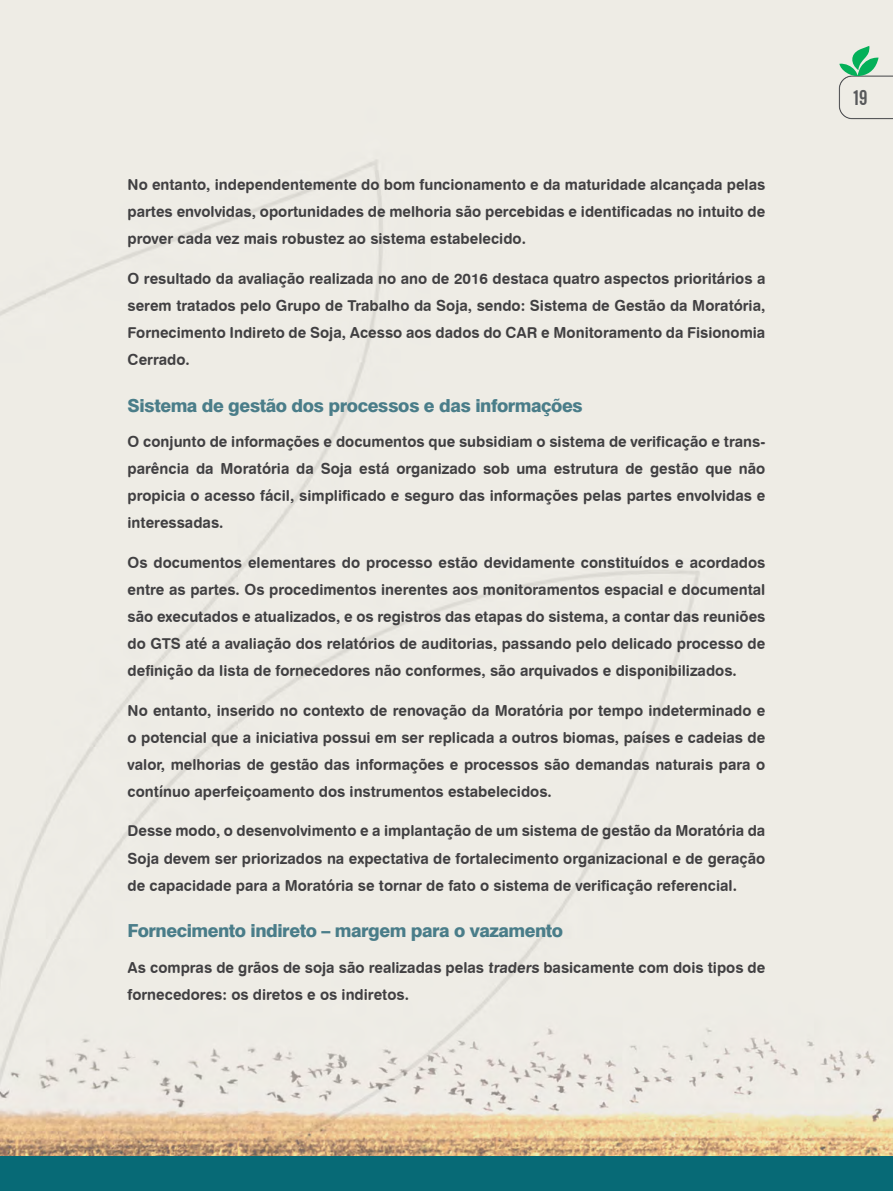
<style>
.page{position:relative;width:893px;height:1191px;background:#fff}
.page>*{position:absolute;margin:0;border:0;box-sizing:border-box;transform-origin:0 0}
.t1{font:21px "Alternate Gothic No 2 BT";color:#58595b}
.t2{font:800 18px "Swiss 721 BT";letter-spacing:-.025em;color:#4a7d89}
.t3{font:15px/27px "Swiss 721 BT Bold Rounded";color:#414042;text-align:justify}
</style>
<div class="page">
<div style="left:0;top:0;width:893px;height:1157px;background:#eeece5"></div>
<div style="left:826px;top:64px;width:67px;height:55px;background:#eeece5"></div>
<svg style="left:839px;top:46px;width:54px;height:73px"></svg>
<div style="left:0;top:1157px;width:893px;height:34px;background:#076a76"></div>
<p class="t3" style="left:128px;top:171px;width:639px">No entanto, independentemente do bom funcionamento e da maturidade alcançada pelas partes envolvidas, oportunidades de melhoria são percebidas e identificadas no intuito de prover cada vez mais robustez ao sistema estabelecido.</p>
<p class="t3" style="left:128px;top:265px;width:639px">O resultado da avaliação realizada no ano de 2016 destaca quatro aspectos prioritários a serem tratados pelo Grupo de Trabalho da Soja, sendo: Sistema de Gestão da Moratória, Fornecimento Indireto de Soja, Acesso aos dados do CAR e Monitoramento da Fisionomia Cerrado.</p>
<p class="t2" style="left:128px;top:394px;width:457px">Sistema de gestão dos processos e das informações</p>
<p class="t3" style="left:128px;top:428px;width:639px">O conjunto de informações e documentos que subsidiam o sistema de verificação e trans&shy;parência da Moratória da Soja está organizado sob uma estrutura de gestão que não propicia o acesso fácil, simplificado e seguro das informações pelas partes envolvidas e interessadas.</p>
<p class="t3" style="left:128px;top:549px;width:639px">Os documentos elementares do processo estão devidamente constituídos e acordados entre as partes. Os procedimentos inerentes aos monitoramentos espacial e documental são executados e atualizados, e os registros das etapas do sistema, a contar das reuniões do GTS até a avaliação dos relatórios de auditorias, passando pelo delicado processo de definição da lista de fornecedores não conformes, são arquivados e disponibilizados.</p>
<p class="t3" style="left:128px;top:696px;width:639px">No entanto, inserido no contexto de renovação da Moratória por tempo indeterminado e o potencial que a iniciativa possui em ser replicada a outros biomas, países e cadeias de valor, melhorias de gestão das informações e processos são demandas naturais para o contínuo aperfeiçoamento dos instrumentos estabelecidos.</p>
<p class="t3" style="left:128px;top:817px;width:639px">Desse modo, o desenvolvimento e a implantação de um sistema de gestão da Moratória da Soja devem ser priorizados na expectativa de fortalecimento organizacional e de geração de capacidade para a Moratória se tornar de fato o sistema de verificação referencial.</p>
<p class="t2" style="left:128px;top:919px;width:437px">Fornecimento indireto – margem para o vazamento</p>
<p class="t3" style="left:128px;top:953px;width:639px">As compras de grãos de soja são realizadas pelas traders basicamente com dois tipos de fornecedores: os diretos e os indiretos.</p>
<h1 class="t1" style="left:854px;top:86px;width:15px">19</h1>
</div>
